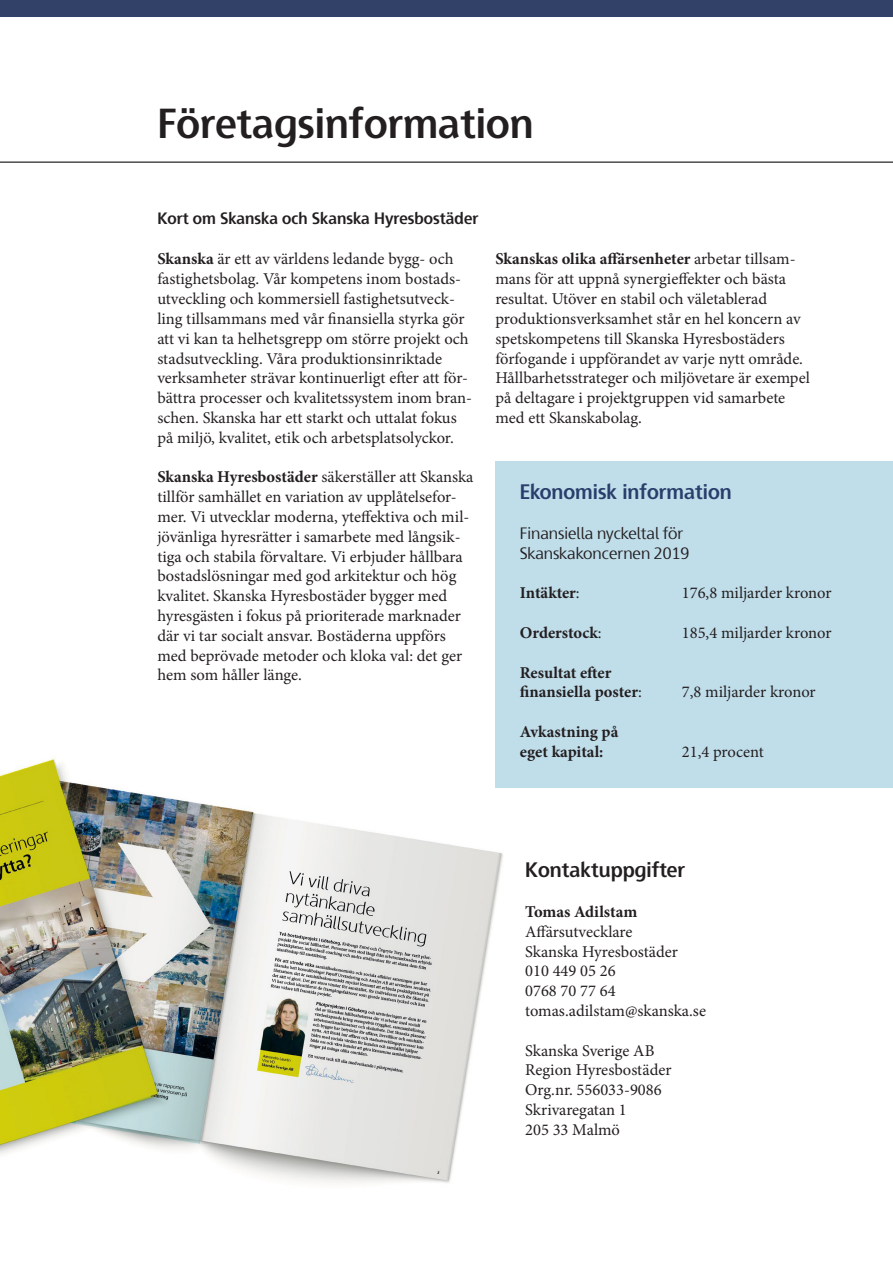
<style>
.page{position:relative;width:893px;height:1263px;background:#fff}
.page>*{position:absolute;margin:0;border:0;box-sizing:border-box;transform-origin:0 0}
.t1{font:700 42px "Skanska Sans Pro";color:#231f20}
.t2{font:700 21px "Skanska Sans Pro";color:#293e6b}
.t3{font:700 21px "Skanska Sans Pro";color:#231f20}
.t4{font:16.5px/19.8px "Minion Pro";color:#231f20}
.t5{font:700 16.5px "Minion Pro";color:#231f20}
.t6{font:16.5px "Skanska Sans Pro";color:#231f20}
.t7{font:700 16.5px "Skanska Sans Pro";color:#231f20}
.s1{font-weight:700}
.s2{font-weight:400}
</style>
<div class="page">
<img style="left:0;top:756px;width:503px;height:428px">
<div style="left:495px;top:461px;width:398px;height:327px;background:#c0ddea"></div>
<div style="left:0;top:0;width:893px;height:17px;background:#314168"></div>
<hr style="left:0;top:162px;width:893px;height:1px;background:#000001">
<p class="t1" style="left:157px;top:99px;width:378px">Företagsinformation</p>
<p class="t7" style="left:157px;top:209px;width:323px">Kort om Skanska och Skanska Hyresbostäder</p>
<p class="t4" style="left:157px;top:249px;width:316px"><span class="s1">Skanska</span> är ett av världens ledande bygg- och fastighetsbolag. Vår kompetens inom bostads&shy;utveckling och kommersiell fastighetsutveck&shy;ling tillsammans med vår finansiella styrka gör att vi kan ta helhetsgrepp om större projekt och stadsutveckling. Våra produktionsinriktade verksamheter strävar kontinuerligt efter att för&shy;bättra processer och kvalitetssystem inom bran&shy;schen. Skanska har ett starkt och uttalat fokus på miljö, kvalitet, etik och arbetsplatsolyckor.</p>
<p class="t4" style="left:157px;top:467px;width:318px"><span class="s1">Skanska Hyresbostäder</span> säkerställer att Skanska tillför samhället en variation av upplåtelsefor&shy;mer. Vi utvecklar moderna, yteffektiva och mil&shy;jövänliga hyresrätter i samarbete med långsik&shy;tiga och stabila förvaltare. Vi erbjuder hållbara bostadslösningar med god arkitektur och hög kvalitet. Skanska Hyresbostäder bygger med hyresgästen i fokus på prioriterade marknader där vi tar socialt ansvar. Bostäderna uppförs med beprövade metoder och kloka val: det ger hem som håller länge.</p>
<p class="t4" style="left:495px;top:249px;width:316px"><span class="s1">Skanskas olika affärsenheter</span> arbetar tillsam&shy;mans för att uppnå synergieffekter och bästa resultat. Utöver en stabil och väletablerad produktionsverksamhet står en hel koncern av spetskompetens till Skanska Hyresbostäders förfogande i uppförandet av varje nytt område.<br>Hållbarhetsstrateger och miljövetare är exempel på deltagare i projektgruppen vid samarbete med ett Skanskabolag.</p>
<p class="t2" style="left:520px;top:480px;width:213px">Ekonomisk information</p>
<p class="t6" style="left:520px;top:524px;width:165px">Finansiella nyckeltal för</p>
<p class="t6" style="left:520px;top:543px;width:171px">Skanskakoncernen 2019</p>
<p class="t5" style="left:520px;top:581px;width:61px">Intäkter<span class="s2">:</span></p>
<p class="t4" style="left:682px;top:583px;width:151px">176,8 miljarder kronor</p>
<p class="t5" style="left:520px;top:621px;width:83px">Orderstock<span class="s2">:</span></p>
<p class="t4" style="left:682px;top:623px;width:151px">185,4 miljarder kronor</p>
<p class="t5" style="left:520px;top:661px;width:93px">Resultat efter</p>
<p class="t5" style="left:520px;top:680px;width:123px">finansiella poster<span class="s2">:</span></p>
<p class="t4" style="left:682px;top:682px;width:135px">7,8 miljarder kronor</p>
<p class="t5" style="left:520px;top:720px;width:100px">Avkastning på</p>
<p class="t5" style="left:520px;top:740px;width:85px">eget kapital:</p>
<p class="t4" style="left:682px;top:742px;width:83px">21,4 procent</p>
<p class="t3" style="left:525px;top:858px;width:162px">Kontaktuppgifter</p>
<p class="t5" style="left:525px;top:900px;width:114px">Tomas Adilstam</p>
<p class="t4" style="left:525px;top:921px;width:109px">Affärsutvecklare</p>
<p class="t4" style="left:525px;top:941px;width:154px">Skanska Hyresbostäder</p>
<p class="t4" style="left:525px;top:961px;width:92px">010 449 05 26</p>
<p class="t4" style="left:525px;top:981px;width:92px">0768 70 77 64</p>
<p class="t4" style="left:525px;top:1001px;width:182px">tomas.adilstam@skanska.se</p>
<p class="t4" style="left:525px;top:1040px;width:131px">Skanska Sverige AB</p>
<p class="t4" style="left:525px;top:1060px;width:148px">Region Hyresbostäder</p>
<p class="t4" style="left:525px;top:1080px;width:138px">Org.nr. 556033-9086</p>
<p class="t4" style="left:525px;top:1100px;width:103px">Skrivaregatan 1</p>
<p class="t4" style="left:525px;top:1119px;width:96px">205 33 Malmö</p>
</div>
